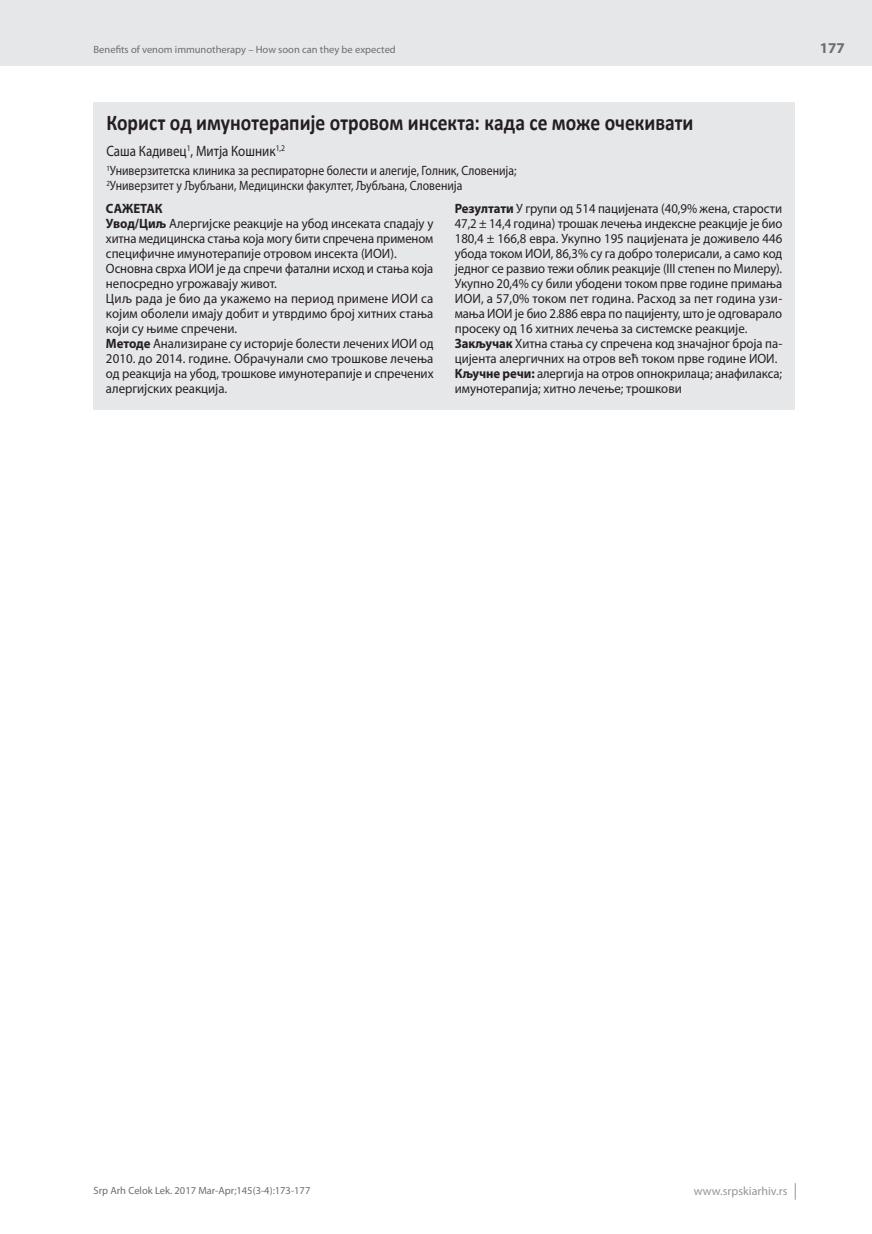
<style>
.page{position:relative;width:872px;height:1234px;background:#fff}
.page>*{position:absolute;margin:0;border:0;box-sizing:border-box;transform-origin:0 0}
.t1{font:700 22.5px "Calibri";color:#231f20;scale:.87 1}
.t2{font:15px "Myriad Pro";color:#231f20;scale:.87 1}
.t3{font:700 15px "Myriad Pro";color:#6c6d70}
.t4{font:13.5px/15px "Myriad Pro";color:#231f20;scale:.95 1}
.t5{font:13.5px/15px "Myriad Pro";color:#231f20;scale:.87 1}
.t6{font:12px "Myriad Pro";color:#939598}
.t7{font:10.5px "Myriad Pro";color:#6c6d70}
.s1{font-weight:700}
</style>
<div class="page">
<div style="left:0;top:0;width:872px;height:66px;background:#e6e7e9"></div>
<svg style="left:795px;top:1183px;width:1px;height:16px"></svg>
<div style="left:93px;top:102px;width:702px;height:307px;background:#e6e7e9"></div>
<p class="t7" style="left:94px;top:43px;width:304px">Benefits of venom immunotherapy – How soon can they be expected</p>
<h1 class="t1" style="left:106px;top:108px;width:676px">Корист од имунотерапије отровом инсекта: када се може очекивати</h1>
<p class="t2" style="left:106px;top:142px;width:207px">Саша Кадивец<sup>1</sup>, Митја Кошник<sup>1,2</sup></p>
<p class="t5" style="left:106px;top:163px;width:473px"><sup>1</sup>Универзитетска клиника за респираторне болести и алегије, Голник, Словенија;<br><sup>2</sup>Универзитет у Љубљани, Медицински факултет, Љубљана, Словенија</p>
<p class="t4" style="left:106px;top:201px;width:346px"><span class="s1">САЖЕТАК<br>Увод/Циљ</span> Алергијске реакције на убод инсеката спадају у хитна медицинска стања која могу бити спречена применом специфичне имунотерапије отровом инсекта (ИОИ).<br>Основна сврха ИОИ је да спречи фатални исход и стања која непосредно угрожавају живот.<br>Циљ рада је био да укажемо на период примене ИОИ са којим оболели имају добит и утврдимо број хитних стања који су њиме спречени.<br><span class="s1">Методе</span> Анализиране су историје болести лечених ИОИ од 2010. до 2014. године. Обрачунали смо трошкове лечења од реакција на убод, трошкове имунотерапије и спречених алергијских реакција.</p>
<p class="t4" style="left:455px;top:201px;width:346px"><span class="s1">Резултати</span> У групи од 514 пацијената (40,9% жена, старости 47,2 ± 14,4 година) трошак лечења индексне реакције је био 180,4 ± 166,8 евра. Укупно 195 пацијената је доживело 446 убода током ИОИ, 86,3% су га добро толерисали, а само код једног се развио тежи облик реакције (III степен по Милеру).<br>Укупно 20,4% су били убодени током прве године примања ИОИ, а 57,0% током пет година. Расход за пет година узи&shy;мања ИОИ је био 2.886 евра по пацијенту, што је одговарало просеку од 16 хитних лечења за системске реакције.<br><span class="s1">Закључак</span> Хитна стања су спречена код значајног броја па&shy;цијента алергичних на отров већ током прве године ИОИ.<br><span class="s1">Кључне речи:</span> алергија на отров опнокрилаца; анафилакса; имунотерапија; хитно лечење; трошкови</p>
<p class="t3" style="left:820px;top:38px;width:26px">177</p>
<p class="t7" style="left:94px;top:1184px;width:218px">Srp Arh Celok Lek. 2017 Mar-Apr;145(3-4):173-177</p>
<p class="t6" style="left:694px;top:1183px;width:95px">www.srpskiarhiv.rs</p>
</div>
